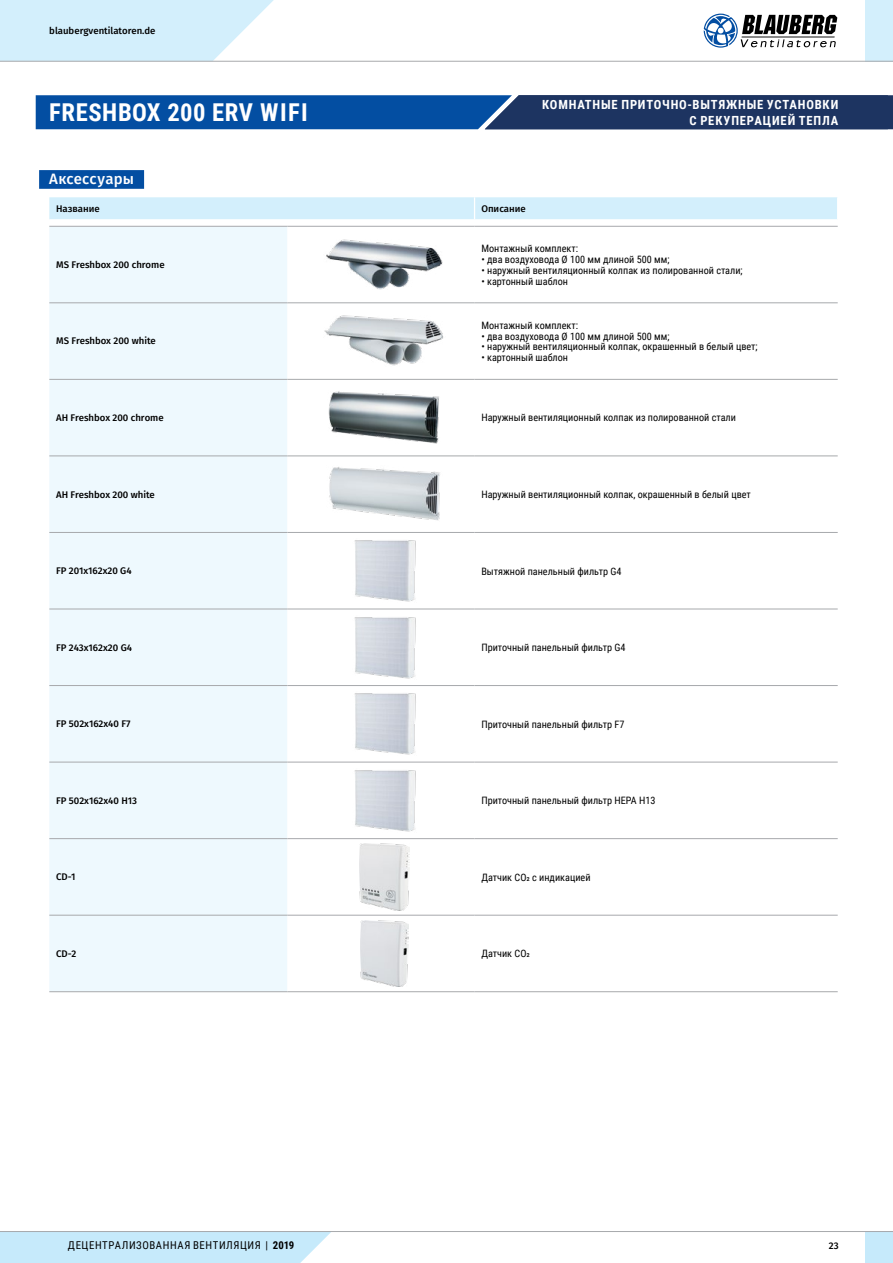
<style>
.page{position:relative;width:893px;height:1263px;background:#fff}
.page>*{position:absolute;margin:0;border:0;box-sizing:border-box;transform-origin:0 0}
.t1{font:700 24.6px "Roboto Condensed";letter-spacing:.025em;color:#fff}
.t2{font:500 15px "Fira Sans";letter-spacing:.01em;color:#fff}
.t3{font:700 12.6px/15.3px "Roboto Condensed";letter-spacing:.065em;color:#fff;text-align:right}
.t4{font:10.8px "Roboto Condensed";letter-spacing:.055em;color:#000}
.t5{font:10.2px "Roboto Condensed";color:#000}
.t6{font:500 9.6px "Fira Sans";color:#000}
.s1{font-weight:700}
</style>
<div class="page">
<div style="left:39px;top:170px;width:105px;height:19px;background:#034ea2"></div>
<div style="left:49px;top:227px;width:238px;height:764px;background:#eef9fe"></div>
<svg style="left:287px;top:302px;width:551px;height:685px"></svg>
<hr style="left:49px;top:226px;width:238px;height:1px;background:#a7a9ac">
<hr style="left:475px;top:226px;width:363px;height:1px;background:#a7a9ac">
<hr style="left:49px;top:303px;width:238px;height:1px;background:#a7a9ac">
<hr style="left:475px;top:303px;width:363px;height:1px;background:#a7a9ac">
<hr style="left:49px;top:379px;width:238px;height:1px;background:#a7a9ac">
<hr style="left:475px;top:379px;width:363px;height:1px;background:#a7a9ac">
<hr style="left:49px;top:456px;width:238px;height:1px;background:#a7a9ac">
<hr style="left:475px;top:456px;width:363px;height:1px;background:#a7a9ac">
<hr style="left:49px;top:532px;width:238px;height:1px;background:#a7a9ac">
<hr style="left:475px;top:532px;width:363px;height:1px;background:#a7a9ac">
<hr style="left:49px;top:609px;width:238px;height:1px;background:#a7a9ac">
<hr style="left:475px;top:609px;width:363px;height:1px;background:#a7a9ac">
<hr style="left:49px;top:685px;width:238px;height:1px;background:#a7a9ac">
<hr style="left:475px;top:685px;width:363px;height:1px;background:#a7a9ac">
<hr style="left:49px;top:762px;width:238px;height:1px;background:#a7a9ac">
<hr style="left:475px;top:762px;width:363px;height:1px;background:#a7a9ac">
<hr style="left:49px;top:838px;width:238px;height:1px;background:#a7a9ac">
<hr style="left:475px;top:838px;width:363px;height:1px;background:#a7a9ac">
<hr style="left:49px;top:915px;width:238px;height:1px;background:#a7a9ac">
<hr style="left:475px;top:915px;width:363px;height:1px;background:#a7a9ac">
<hr style="left:49px;top:991px;width:238px;height:1px;background:#a7a9ac">
<hr style="left:475px;top:991px;width:363px;height:1px;background:#a7a9ac">
<hr style="left:287px;top:303px;width:188px;height:1px;background:#a7a9ac">
<hr style="left:287px;top:379px;width:188px;height:1px;background:#a7a9ac">
<hr style="left:287px;top:456px;width:188px;height:1px;background:#a7a9ac">
<hr style="left:287px;top:532px;width:188px;height:1px;background:#a7a9ac">
<hr style="left:287px;top:609px;width:188px;height:1px;background:#a7a9ac">
<hr style="left:287px;top:685px;width:188px;height:1px;background:#a7a9ac">
<hr style="left:287px;top:762px;width:188px;height:1px;background:#a7a9ac">
<hr style="left:287px;top:838px;width:188px;height:1px;background:#a7a9ac">
<hr style="left:287px;top:915px;width:188px;height:1px;background:#a7a9ac">
<hr style="left:287px;top:226px;width:188px;height:1px;background:#a7a9ac">
<hr style="left:287px;top:991px;width:188px;height:1px;background:#a7a9ac">
<svg style="left:49px;top:197px;width:789px;height:29px"></svg>
<img style="left:326px;top:239px;width:117px;height:51px">
<img style="left:323px;top:315px;width:123px;height:52px">
<img style="left:327px;top:390px;width:115px;height:55px">
<img style="left:326px;top:466px;width:117px;height:57px">
<img style="left:352px;top:539px;width:64px;height:64px">
<img style="left:352px;top:615px;width:64px;height:64px">
<img style="left:352px;top:692px;width:64px;height:64px">
<img style="left:352px;top:768px;width:64px;height:64px">
<img style="left:360px;top:843px;width:49px;height:67px">
<img style="left:360px;top:921px;width:49px;height:65px">
<svg style="left:36px;top:95px;width:857px;height:34px;background:#124485"></svg>
<div style="left:866px;top:1231px;width:27px;height:32px;background:#c6eafb"></div>
<div style="left:0;top:1232px;width:331px;height:31px;background:#c6eafb"></div>
<hr style="left:0;top:1231px;width:893px;height:1px;background:#a7a9ac">
<div style="left:866px;top:0;width:27px;height:61px;background:#d3effc"></div>
<svg style="left:704px;top:14px;width:133px;height:34px"></svg>
<svg style="left:0;top:0;width:298px;height:61px"></svg>
<hr style="left:0;top:61px;width:893px;height:1px;background:#a7a9ac">
<p class="t6" style="left:49px;top:24px;width:108px">blaubergventilatoren.de</p>
<h1 class="t1" style="left:49px;top:95px;width:260px">FRESHBOX 200 ERV WIFI</h1>
<p class="t3" style="left:542px;top:97px;width:298px">КОМНАТНЫЕ ПРИТОЧНО-ВЫТЯЖНЫЕ УСТАНОВКИ<br>С РЕКУПЕРАЦИЕЙ ТЕПЛА</p>
<h2 class="t2" style="left:49px;top:168px;width:86px">Аксессуары</h2>
<p class="t6" style="left:56px;top:202px;width:45px">Название</p>
<p class="t6" style="left:481px;top:202px;width:46px">Описание</p>
<p class="t6" style="left:56px;top:258px;width:110px">MS Freshbox 200 chrome</p>
<p class="t6" style="left:56px;top:334px;width:101px">MS Freshbox 200 white</p>
<p class="t5" style="left:481px;top:241px;width:98px">Монтажный комплект:</p>
<p class="t5" style="left:481px;top:252px;width:190px">• два воздуховода Ø 100 мм длиной 500 мм;</p>
<p class="t5" style="left:481px;top:263px;width:263px">• наружный вентиляционный колпак из полированной стали;</p>
<p class="t5" style="left:481px;top:274px;width:88px">• картонный шаблон</p>
<p class="t5" style="left:481px;top:318px;width:98px">Монтажный комплект:</p>
<p class="t5" style="left:481px;top:329px;width:190px">• два воздуховода Ø 100 мм длиной 500 мм;</p>
<p class="t5" style="left:481px;top:340px;width:278px">• наружный вентиляционный колпак, окрашенный в белый цвет;</p>
<p class="t5" style="left:481px;top:350px;width:88px">• картонный шаблон</p>
<p class="t6" style="left:56px;top:411px;width:109px">AH Freshbox 200 chrome</p>
<p class="t5" style="left:481px;top:411px;width:256px">Наружный вентиляционный колпак из полированной стали</p>
<p class="t6" style="left:56px;top:487px;width:100px">AH Freshbox 200 white</p>
<p class="t5" style="left:481px;top:487px;width:271px">Наружный вентиляционный колпак, окрашенный в белый цвет</p>
<p class="t6" style="left:56px;top:564px;width:77px">FP 201x162x20 G4</p>
<p class="t5" style="left:481px;top:564px;width:142px">Вытяжной панельный фильтр G4</p>
<p class="t6" style="left:56px;top:640px;width:77px">FP 243x162x20 G4</p>
<p class="t5" style="left:481px;top:640px;width:146px">Приточный панельный фильтр G4</p>
<p class="t6" style="left:56px;top:717px;width:76px">FP 502х162х40 F7</p>
<p class="t5" style="left:481px;top:717px;width:145px">Приточный панельный фильтр F7</p>
<p class="t6" style="left:56px;top:794px;width:83px">FP 502x162x40 Н13</p>
<p class="t5" style="left:481px;top:793px;width:176px">Приточный панельный фильтр HEPA H13</p>
<p class="t6" style="left:56px;top:870px;width:21px">CD-1</p>
<p class="t5" style="left:481px;top:870px;width:111px">Датчик СО2 с индикацией</p>
<p class="t6" style="left:56px;top:947px;width:22px">CD-2</p>
<p class="t5" style="left:481px;top:946px;width:50px">Датчик СО2</p>
<p class="t4" style="left:68px;top:1238px;width:228px">ДЕЦЕНТРАЛИЗОВАННАЯ ВЕНТИЛЯЦИЯ | <span class="s1">2019</span></p>
<p class="t6" style="left:829px;top:1239px;width:11px">23</p>
</div>
